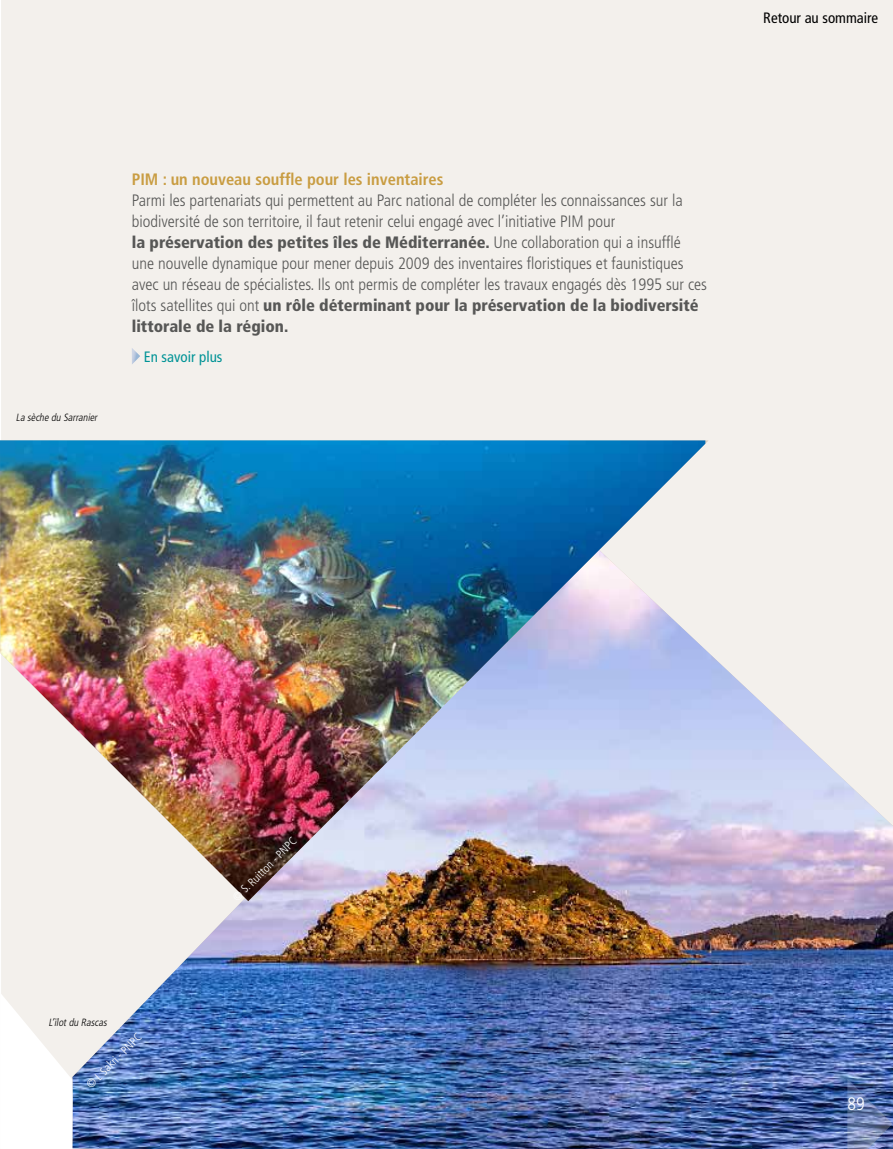
<style>
.page{position:relative;width:893px;height:1149px;background:#fff}
.page>*{position:absolute;margin:0;border:0;box-sizing:border-box;transform-origin:0 0}
.t1{font:300 condensed 18px "Frutiger LT Std";color:#fff}
.t2{font:300 condensed 16.5px/21px "Frutiger LT Std";color:#575756}
.t3{font:700 condensed 16.5px "Frutiger LT Std";color:#c99d42}
.t4{font:condensed 15px "Frutiger LT Std";color:#000}
.t5{font:condensed 15px "Frutiger LT Std";color:#009396}
.t6{font:300 condensed 11.55px "Frutiger LT Std";color:#fff}
.t7{font:italic 300 condensed 10.5px "Frutiger LT Std";color:#000}
.s1{font-weight:900}
</style>
<div class="page">
<div style="left:1px;top:0;width:892px;height:1077px;background:#f3f0ec"></div>
<svg style="left:132px;top:347px;width:8px;height:17px"></svg>
<img style="left:72px;top:540px;width:821px;height:608px">
<img style="left:0;top:440px;width:705px;height:460px">
<img style="left:0;top:668px;width:1px;height:480px">
<img style="left:847px;top:1078px;width:46px;height:70px">
<p class="t4" style="left:763px;top:9px;width:116px">Retour au sommaire</p>
<p class="t7" style="left:16px;top:411px;width:85px">La sèche du Sarranier</p>
<p class="t3" style="left:132px;top:169px;width:313px">PIM : un nouveau souffle pour les inventaires</p>
<p class="t2" style="left:132px;top:190px;width:577px">Parmi les partenariats qui permettent au Parc national de compléter les connaissances sur la biodiversité de son territoire, il faut retenir celui engagé avec l’initiative PIM pour<br><span class="s1">la préservation des petites îles de Méditerranée.</span> Une collaboration qui a insufflé une nouvelle dynamique pour mener depuis 2009 des inventaires floristiques et faunistiques avec un réseau de spécialistes. Ils ont permis de compléter les travaux engagés dès 1995 sur ces îlots satellites qui ont <span class="s1">un rôle déterminant pour la préservation de la biodiversité littorale de la région.</span></p>
<p class="t5" style="left:144px;top:347px;width:80px">En savoir plus</p>
<p class="t7" style="left:48px;top:1015px;width:62px">L’ïlotdu Rascas</p>
<p class="t6" style="left:84px;top:1081px;width:74px;rotate:-45deg">© L Sakri - PNPC</p>
<p class="t6" style="left:230px;top:894px;width:87px;rotate:-45deg">© S. Ruitton - PNPC</p>
<p class="t1" style="left:847px;top:1093px;width:19px">89</p>
</div>
